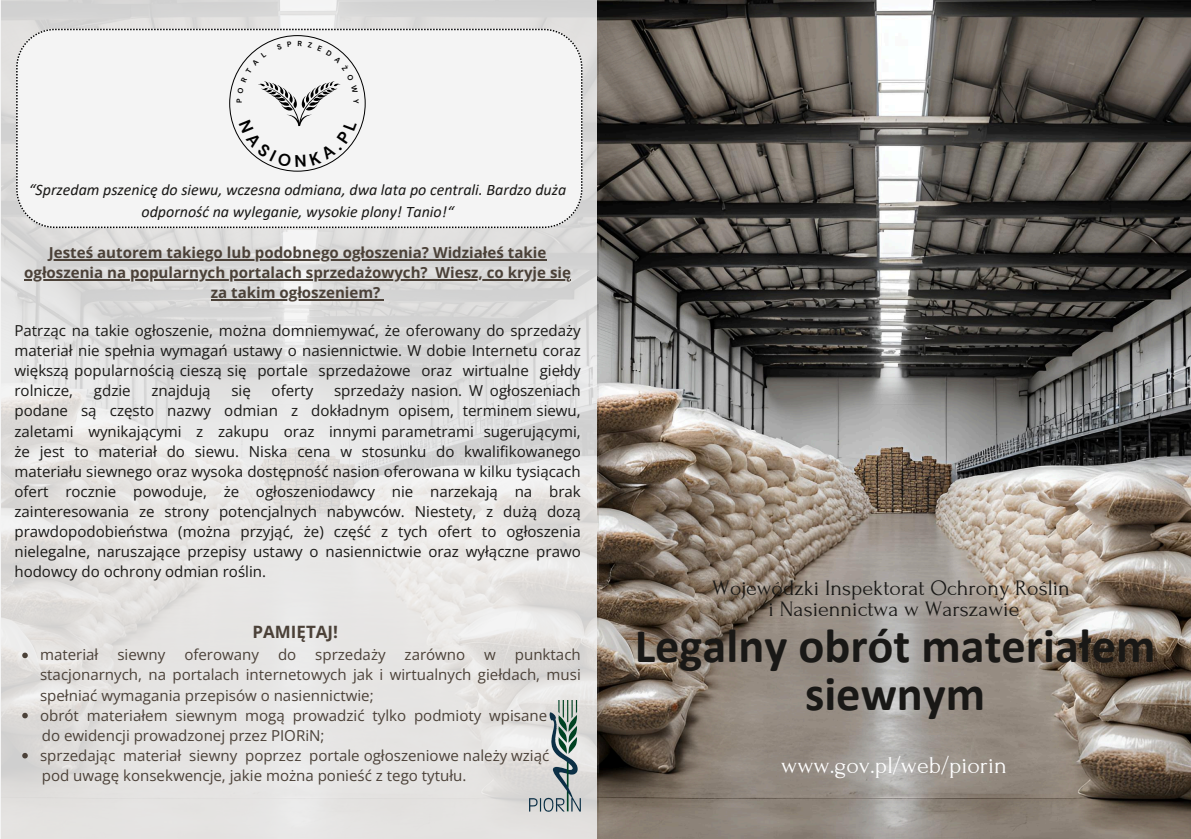
<style>
.page{position:relative;width:1191px;height:839px;background:#fff}
.page>*{position:absolute;margin:0;border:0;box-sizing:border-box;transform-origin:0 0}
.t1{font:700 48.4px/48px "Calibri";color:#191816;text-align:center}
.t2{font:24px "Forum";color:#fff}
.t3{font:22px/21px "Forum";color:#191816;text-align:center}
.t4{font:700 17px "Open Sans";color:#4b4138}
.t5{font:italic 16px/22.2px "Calibri";color:#191816;text-align:center}
.t6{font:15px/20px "Open Sans";color:#191816;text-align:justify}
.t7{font:15px/20px "Open Sans";color:#4b4138}
.t8{font:700 15px "Open Sans";color:#4b4138}
</style>
<div class="page">
<img style="left:1px;top:0;width:1189px;height:838px">
<div style="left:16px;top:29px;width:567px;height:199px;background:#f4f4f4"></div>
<hr style="left:49px;top:259px;width:497px;height:1px;background:#4b4138">
<hr style="left:24px;top:279px;width:404px;height:1px;background:#4b4138">
<hr style="left:436px;top:279px;width:135px;height:1px;background:#4b4138">
<hr style="left:211px;top:299px;width:170px;height:1px;background:#4b4138">
<svg style="left:22px;top:652px;width:6px;height:6px"></svg>
<svg style="left:22px;top:712px;width:6px;height:6px"></svg>
<svg style="left:22px;top:752px;width:6px;height:6px"></svg>
<img style="left:529px;top:700px;width:51px;height:111px">
<svg style="left:229px;top:35px;width:137px;height:137px"></svg>
<p class="t5" style="left:29px;top:180px;width:539px">“Sprzedam pszenicę do siewu, wczesna odmiana, dwa lata po centrali. Bardzo duża odporność na wyleganie, wysokie plony! Tanio!“</p>
<p class="t8" style="left:49px;top:242px;width:499px">Jesteś autorem takiego lub podobnego ogłoszenia? Widziałeś takie</p>
<p class="t8" style="left:24px;top:262px;width:405px">ogłoszenia na popularnych portalach sprzedażowych?</p>
<p class="t8" style="left:436px;top:262px;width:137px">Wiesz, co kryje się</p>
<h4 class="t8" style="left:211px;top:282px;width:171px">za takim ogłoszeniem?</h4>
<h4 class="t6" style="left:14px;top:320px;width:568px">Patrząc na takie ogłoszenie, można domniemywać, że oferowany do sprzedaży materiał nie spełnia wymagań ustawy o nasiennictwie. W dobie Internetu coraz większą popularnością cieszą się</h4>
<h5 class="t6" style="left:257px;top:360px;width:325px">portale sprzedażowe oraz wirtualne giełdy</h5>
<h5 class="t6" style="left:14px;top:380px;width:60px">rolnicze,</h5>
<h5 class="t6" style="left:94px;top:380px;width:38px">gdzie</h5>
<h5 class="t6" style="left:151px;top:380px;width:61px">znajdują</h5>
<h5 class="t6" style="left:231px;top:380px;width:21px">się</h5>
<h5 class="t6" style="left:272px;top:380px;width:43px">oferty</h5>
<h5 class="t6" style="left:14px;top:380px;width:568px;text-indent:320px">sprzedaży nasion. W ogłoszeniach podane są często nazwy odmian z dokładnym opisem, terminem siewu, zaletami wynikającymi z zakupu oraz innymi parametrami sugerującymi, że jest to materiał do siewu. Niska cena w stosunku do kwalifikowanego materiału siewnego oraz wysoka dostępność nasion oferowana w kilku tysiącach ofert rocznie powoduje, że ogłoszeniodawcy nie narzekają na brak zainteresowania ze strony potencjalnych nabywców. Niestety, z dużą dozą prawdopodobieństwa (można przyjąć, że) część z tych ofert to ogłoszenia nielegalne, naruszające przepisy ustawy o nasiennictwie oraz wyłączne prawo hodowcy do ochrony odmian roślin.</h5>
<h5 class="t4" style="left:253px;top:620px;width:87px">PAMIĘTAJ!</h5>
<h5 class="t7" style="left:40px;top:644px;width:60px">materiał</h5>
<h5 class="t7" style="left:117px;top:644px;width:49px">siewny</h5>
<h5 class="t7" style="left:184px;top:644px;width:76px">oferowany</h5>
<h5 class="t7" style="left:278px;top:644px;width:20px">do</h5>
<h5 class="t7" style="left:315px;top:644px;width:72px">sprzedaży</h5>
<h5 class="t7" style="left:405px;top:644px;width:62px">zarówno</h5>
<h5 class="t7" style="left:484px;top:644px;width:13px">w</h5>
<h5 class="t7" style="left:40px;top:644px;width:542px;text-align:right">punktach<br>stacjonarnych, na portalach internetowych jak i wirtualnych giełdach, musi</h5>
<h6 class="t7" style="left:40px;top:684px;width:335px">spełniać wymagania przepisów o nasiennictwie; obrót</h6>
<h3 class="t7" style="left:42px;top:704px;width:507px;text-indent:45px">materiałem siewnym mogą prowadzić tylko podmioty wpisane do ewidencji prowadzonej przez PIORiN;</h3>
<p class="t7" style="left:40px;top:744px;width:511px">sprzedając materiał siewny poprzez portale ogłoszeniowe należy wziąć</p>
<p class="t7" style="left:42px;top:764px;width:426px">pod uwagę konsekwencje, jakie można ponieść z tego tytułu.</p>
<h3 class="t3" style="left:712px;top:577px;width:359px">Wojewódzki Inspektorat Ochrony Roślin i Nasiennictwa w Warszawie</h3>
<h1 class="t1" style="left:635px;top:625px;width:522px">Legalny obrót materiałem siewnym</h1>
<h2 class="t2" style="left:781px;top:752px;width:227px">www.gov.pl/web/piorin</h2>
</div>
